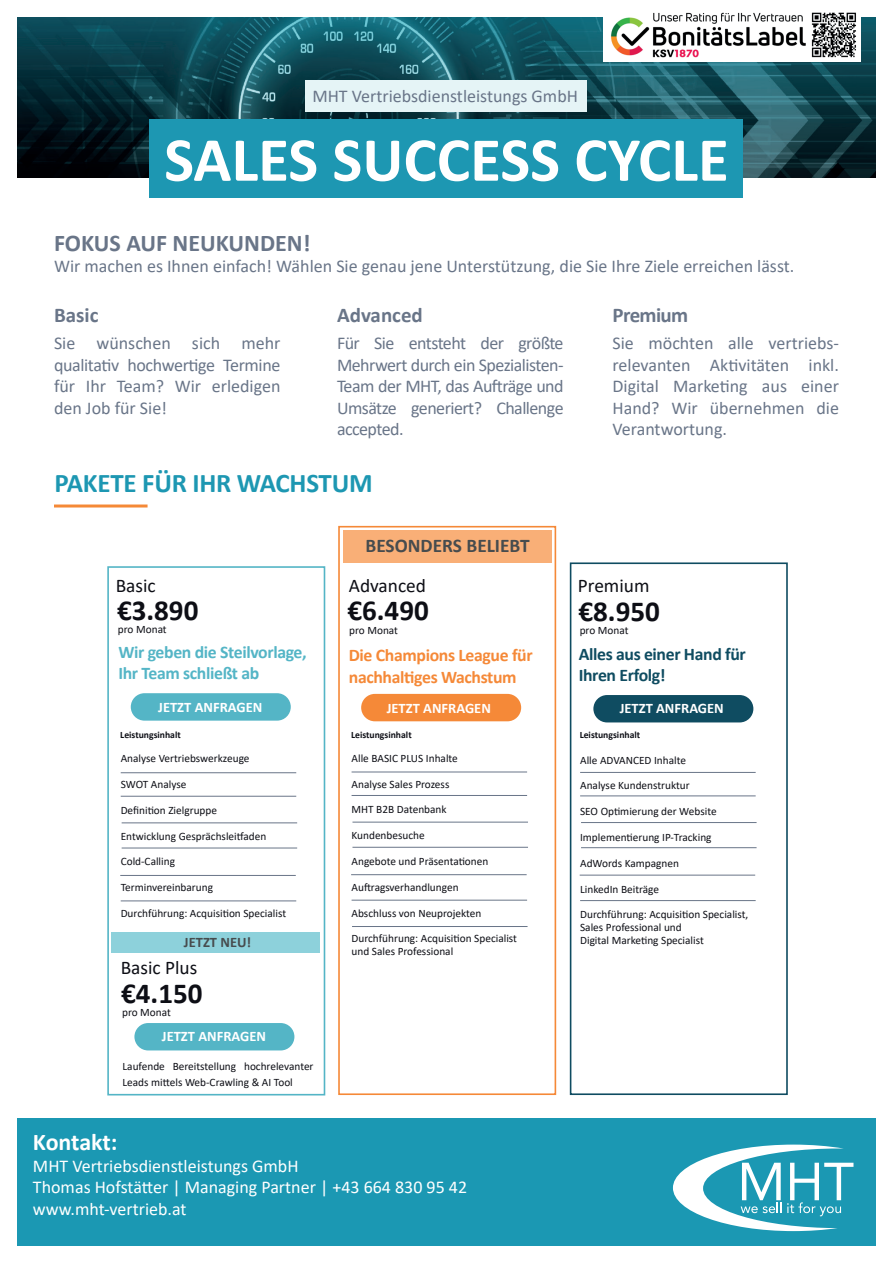
<style>
.page{position:relative;width:893px;height:1263px;background:#fff}
.page>*{position:absolute;margin:0;border:0;box-sizing:border-box;transform-origin:0 0}
.t1{font:700 63px "Calibri";color:#fff}
.t2{font:700 29.1px "Calibri";color:#0d0e15}
.t3{font:700 27px "Calibri";letter-spacing:-.01em;color:#1d97b2}
.t4{font:700 24px "Calibri";color:#697588}
.t5{font:700 24px "Calibri";letter-spacing:-.01em;color:#fff}
.t6{font:700 21px "Calibri";color:#697588}
.t7{font:700 21px "Calibri";letter-spacing:-.03em;color:#697588}
.t8{font:19.35px "Calibri";color:#0d0e15}
.t9{font:700 19.35px "Calibri";color:#474c4e}
.t10{font:18px/21.6px "Calibri";color:#697588;text-align:justify}
.t11{font:18px/21.6px "Calibri";color:#fff}
.t12{font:700 17.7px/21.3px "Calibri";letter-spacing:-.02em;color:#f58938}
.t13{font:700 17.7px/21.3px "Calibri";letter-spacing:-.02em;color:#54b5c6}
.t14{font:700 17.7px/21.3px "Calibri";letter-spacing:-.02em;color:#0f4c61}
.t15{font:700 14.55px "Calibri";color:#fff}
.t16{font:700 14.55px "Calibri";color:#474c4e}
.t17{font:11.25px/12.9px "Calibri";color:#0d0e15}
.t18{font:700 9.6px "Calibri";color:#0d0e15}
</style>
<div class="page">
<div style="left:17px;top:1118px;width:859px;height:128px;background:#1b98b3"></div>
<svg style="left:673px;top:1144px;width:180px;height:87px"></svg>
<img style="left:17px;top:17px;width:859px;height:161px">
<div style="left:150px;top:120px;width:593px;height:78px;background:#1d97b2"></div>
<div style="left:306px;top:81px;width:281px;height:31px;background:#e5f4f6"></div>
<hr style="left:54px;top:504px;width:94px;height:3px;background:#f58937">
<div style="left:338px;top:526px;width:218px;height:569px;border:2px solid #f58938"></div>
<div style="left:570px;top:562px;width:218px;height:533px;border:2px solid #0f4c61"></div>
<div style="left:343px;top:530px;width:208px;height:32px;background:#f9af77"></div>
<div style="left:361px;top:694px;width:160px;height:27px;background:#f58938;border-radius:14px"></div>
<div style="left:593px;top:695px;width:160px;height:27px;background:#0f4c61;border-radius:14px"></div>
<div style="left:107px;top:566px;width:218px;height:529px;border:2px solid #54b5c6"></div>
<div style="left:131px;top:693px;width:160px;height:28px;background:#54b5c6;border-radius:14px"></div>
<hr style="left:121px;top:772px;width:175px;height:1px;background:#697588">
<hr style="left:121px;top:796px;width:175px;height:1px;background:#697588">
<hr style="left:122px;top:823px;width:175px;height:1px;background:#697588">
<hr style="left:122px;top:848px;width:175px;height:1px;background:#697588">
<hr style="left:120px;top:875px;width:176px;height:1px;background:#697588">
<hr style="left:121px;top:901px;width:175px;height:1px;background:#697588">
<div style="left:112px;top:932px;width:208px;height:20px;background:#8dd1db"></div>
<div style="left:134px;top:1023px;width:160px;height:27px;background:#54b5c6;border-radius:14px"></div>
<hr style="left:352px;top:772px;width:175px;height:1px;background:#697588">
<hr style="left:352px;top:795px;width:175px;height:1px;background:#697588">
<hr style="left:352px;top:822px;width:176px;height:1px;background:#697588">
<hr style="left:352px;top:847px;width:176px;height:1px;background:#697588">
<hr style="left:351px;top:874px;width:176px;height:1px;background:#697588">
<hr style="left:352px;top:900px;width:175px;height:1px;background:#697588">
<hr style="left:580px;top:772px;width:176px;height:1px;background:#697588">
<hr style="left:580px;top:796px;width:176px;height:1px;background:#697588">
<hr style="left:581px;top:822px;width:176px;height:1px;background:#697588">
<hr style="left:581px;top:847px;width:176px;height:1px;background:#697588">
<hr style="left:580px;top:875px;width:175px;height:1px;background:#697588">
<hr style="left:580px;top:900px;width:176px;height:1px;background:#697588">
<hr style="left:352px;top:926px;width:176px;height:1px;background:#697588">
<img style="left:604px;top:12px;width:257px;height:50px">
<h3 class="t10" style="left:312px;top:85px;width:267px">MHT Vertriebsdienstleistungs GmbH</h3>
<h1 class="t1" style="left:164px;top:115px;width:566px">SALES SUCCESS CYCLE</h1>
<h3 class="t4" style="left:54px;top:226px;width:258px">FOKUS AUF NEUKUNDEN!</h3>
<h3 class="t10" style="left:54px;top:255px;width:742px">Wir machen es Ihnen einfach! Wählen Sie genau jene Unterstützung, die Sie Ihre Ziele erreichen lässt.</h3>
<h3 class="t6" style="left:54px;top:300px;width:46px">Basic</h3>
<h3 class="t10" style="left:54px;top:332px;width:228px">Sie wünschen sich mehr qualitativ hochwertige Termine für Ihr Team? Wir erledigen den Job für Sie!</h3>
<h3 class="t6" style="left:337px;top:300px;width:87px">Advanced</h3>
<h3 class="t10" style="left:337px;top:332px;width:228px">Für Sie entsteht der größte Mehrwert durch ein Spezialisten-Team der MHT, das Aufträge und Umsätze generiert? Challenge accepted.</h3>
<h3 class="t3" style="left:55px;top:464px;width:320px">PAKETE FÜR IHR WACHSTUM</h3>
<h3 class="t7" style="left:612px;top:300px;width:77px">Premium</h3>
<h3 class="t10" style="left:612px;top:332px;width:228px">Sie möchten alle vertriebs&shy;relevanten Aktivitäten inkl.<br>Digital Marketing aus einer Hand? Wir übernehmen die Verantwortung.</h3>
<h3 class="t8" style="left:116px;top:572px;width:41px">Basic</h3>
<h2 class="t2" style="left:117px;top:590px;width:83px">€3.890</h2>
<p class="t17" style="left:118px;top:623px;width:50px">pro Monat</p>
<h3 class="t13" style="left:118px;top:641px;width:190px">Wir geben die Steilvorlage,<br>Ihr Team schließt ab</h3>
<p class="t15" style="left:158px;top:696px;width:106px">JETZT ANFRAGEN</p>
<p class="t18" style="left:120px;top:728px;width:62px">Leistungsinhalt</p>
<p class="t17" style="left:121px;top:752px;width:130px">Analyse Vertriebswerkzeuge</p>
<p class="t17" style="left:121px;top:777px;width:67px">SWOT Analyse</p>
<p class="t17" style="left:121px;top:803px;width:98px">Definition Zielgruppe</p>
<p class="t17" style="left:121px;top:829px;width:147px">Entwicklung Gesprächsleitfaden</p>
<p class="t17" style="left:121px;top:855px;width:56px">Cold-Calling</p>
<p class="t17" style="left:121px;top:881px;width:94px">Terminvereinbarung</p>
<p class="t17" style="left:121px;top:907px;width:167px">Durchführung: Acquisition Specialist</p>
<p class="t16" style="left:184px;top:932px;width:69px">JETZT NEU!</p>
<h3 class="t8" style="left:121px;top:954px;width:78px">Basic Plus</h3>
<h2 class="t2" style="left:121px;top:973px;width:83px">€4.150</h2>
<p class="t17" style="left:122px;top:1006px;width:50px">pro Monat</p>
<p class="t15" style="left:162px;top:1026px;width:106px">JETZT ANFRAGEN</p>
<p class="t17" style="left:123px;top:1058px;width:193px;line-height:16.2px">Laufende Bereitstellung hochrelevanter<br>Leads mittels Web-Crawling &amp; AI Tool</p>
<h3 class="t9" style="left:366px;top:532px;width:166px">BESONDERS BELIEBT</h3>
<h3 class="t8" style="left:349px;top:572px;width:79px">Advanced</h3>
<h3 class="t8" style="left:578px;top:572px;width:73px">Premium</h3>
<h2 class="t2" style="left:347px;top:590px;width:83px">€6.490</h2>
<h2 class="t2" style="left:578px;top:591px;width:83px">€8.950</h2>
<p class="t17" style="left:349px;top:624px;width:50px">pro Monat</p>
<p class="t17" style="left:580px;top:623px;width:50px">pro Monat</p>
<h3 class="t12" style="left:349px;top:645px;width:185px">Die Champions League für nachhaltiges Wachstum</h3>
<h3 class="t14" style="left:579px;top:643px;width:169px">Alles aus einer Hand für<br>Ihren Erfolg!</h3>
<p class="t15" style="left:387px;top:697px;width:106px">JETZT ANFRAGEN</p>
<p class="t15" style="left:620px;top:698px;width:106px">JETZT ANFRAGEN</p>
<p class="t18" style="left:351px;top:728px;width:62px">Leistungsinhalt</p>
<p class="t18" style="left:580px;top:728px;width:62px">Leistungsinhalt</p>
<p class="t17" style="left:352px;top:751px;width:108px">Alle BASIC PLUS Inhalte</p>
<p class="t17" style="left:352px;top:777px;width:99px">Analyse Sales Prozess</p>
<p class="t17" style="left:352px;top:803px;width:97px">MHT B2B Datenbank</p>
<p class="t17" style="left:352px;top:829px;width:75px">Kundenbesuche</p>
<p class="t17" style="left:352px;top:854px;width:138px">Angebote und Präsentationen</p>
<p class="t17" style="left:352px;top:880px;width:109px">Auftragsverhandlungen</p>
<p class="t17" style="left:352px;top:906px;width:131px">Abschluss von Neuprojekten</p>
<p class="t17" style="left:352px;top:932px;width:167px">Durchführung: Acquisition Specialist und Sales Professional</p>
<p class="t17" style="left:580px;top:753px;width:107px">Alle ADVANCED Inhalte</p>
<p class="t17" style="left:580px;top:779px;width:111px">Analyse Kundenstruktur</p>
<p class="t17" style="left:580px;top:805px;width:138px">SEO Optimierung der Website</p>
<p class="t17" style="left:580px;top:830px;width:133px">Implementierung IP-Tracking</p>
<p class="t17" style="left:580px;top:856px;width:100px">AdWords Kampagnen</p>
<p class="t17" style="left:580px;top:882px;width:80px">LinkedIn Beiträge</p>
<p class="t17" style="left:580px;top:908px;width:170px">Durchführung: Acquisition Specialist,<br>Sales Professional und<br>Digital Marketing Specialist</p>
<h3 class="t5" style="left:33px;top:1125px;width:86px">Kontakt:</h3>
<h3 class="t11" style="left:33px;top:1154px;width:436px">MHT Vertriebsdienstleistungs GmbH<br>Thomas Hofstätter | Managing Partner | +43 664 830 95 42 www.mht-vertrieb.at</h3>
</div>
